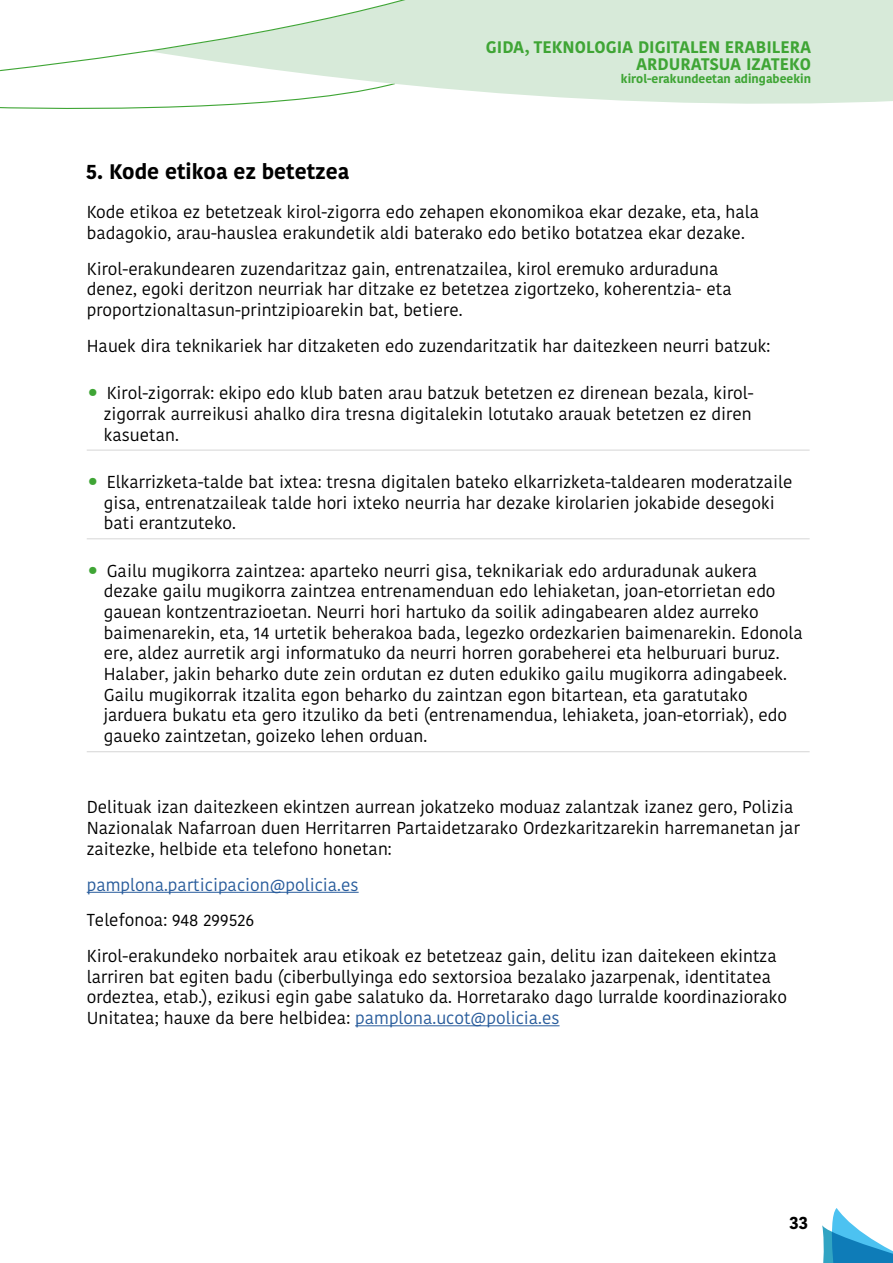
<style>
.page{position:relative;width:893px;height:1263px;background:#fff}
.page>*{position:absolute;margin:0;border:0;box-sizing:border-box;transform-origin:0 0}
.t1{font:700 21px "Kohinoor Bangla";color:#000}
.t2{font:700 18px "Kohinoor Bangla";color:#000}
.t3{font:17.25px/20.7px "Kohinoor Bangla";color:#000}
.t4{font:17.25px "Kohinoor Bangla";color:#275b9b}
.t5{font:700 16.65px/17.4px "Kohinoor Bangla";color:#3fa535;text-align:right}
.t6{font:700 12px "Kohinoor Bangla";color:#3fa535}
.s1{font-size:27px;color:#3fa535}
.s2{color:#275b9b}
</style>
<div class="page">
<hr style="left:87px;top:450px;width:723px;height:1px;background:#dadada">
<hr style="left:87px;top:538px;width:723px;height:1px;background:#dadada">
<hr style="left:87px;top:751px;width:723px;height:1px;background:#dadada">
<hr style="left:87px;top:892px;width:272px;height:1px;background:#275b9b">
<hr style="left:355px;top:1025px;width:205px;height:1px;background:#275b9b">
<svg style="left:822px;top:1208px;width:71px;height:55px"></svg>
<div style="left:476px;top:0;width:417px;height:104px;background:#d7ead9"></div>
<svg style="left:0;top:0;width:476px;height:109px"></svg>
<p class="t5" style="left:486px;top:37px;width:327px">GIDA, TEKNOLOGIA DIGITALEN ERABILERA<br>ARDURATSUA IZATEKO</p>
<p class="t6" style="left:621px;top:68px;width:192px">kirol-erakundeetan adingabeekin</p>
<p class="t1" style="left:86px;top:154px;width:265px">5. Kode etikoa ez betetzea</p>
<p class="t3" style="left:87px;top:201px;width:674px">Kode etikoa ez betetzeak kirol-zigorra edo zehapen ekonomikoa ekar dezake, eta, hala badagokio, arau-hauslea erakundetik aldi baterako edo betiko botatzea ekar dezake.</p>
<p class="t3" style="left:87px;top:258px;width:646px">Kirol-erakundearen zuzendaritzaz gain, entrenatzailea, kirol eremuko arduraduna denez, egoki deritzon neurriak har ditzake ez betetzea zigortzeko, koherentzia- eta proportzionaltasun-printzipioarekin bat, betiere.</p>
<p class="t3" style="left:87px;top:335px;width:685px">Hauek dira teknikariek har ditzaketen edo zuzendaritzatik har daitezkeen neurri batzuk:</p>
<p class="t3" style="left:104px;top:382px;width:651px;text-align:justify;text-indent:-17px"><span class="s1">•</span> Kirol-zigorrak: ekipo edo klub baten arau batzuk betetzen ez direnean bezala, kirol&shy;zigorrak aurreikusi ahalko dira tresna digitalekin lotutako arauak betetzen ez diren kasuetan.</p>
<p class="t3" style="left:104px;top:471px;width:690px;text-indent:-17px"><span class="s1">•</span> Elkarrizketa-talde bat ixtea: tresna digitalen bateko elkarrizketa-taldearen moderatzaile gisa, entrenatzaileak talde hori ixteko neurria har dezake kirolarien jokabide desegoki bati erantzuteko.</p>
<p class="t3" style="left:104px;top:560px;width:701px;text-indent:-17px"><span class="s1">•</span> Gailu mugikorra zaintzea: aparteko neurri gisa, teknikariak edo arduradunak aukera dezake gailu mugikorra zaintzea entrenamenduan edo lehiaketan, joan-etorrietan edo gauean kontzentrazioetan. Neurri hori hartuko da soilik adingabearen aldez aurreko baimenarekin, eta, 14 urtetik beherakoa bada, legezko ordezkarien baimenarekin. Edonola ere, aldez aurretik argi informatuko da neurri horren gorabeherei eta helburuari buruz.<br>Halaber, jakin beharko dute zein ordutan ez duten edukiko gailu mugikorra adingabeek.<br>Gailu mugikorrak itzalita egon beharko du zaintzan egon bitartean, eta garatutako jarduera bukatu eta gero itzuliko da beti (entrenamendua, lehiaketa, joan-etorriak), edo gaueko zaintzetan, goizeko lehen orduan.</p>
<p class="t3" style="left:87px;top:797px;width:715px">Delituak izan daitezkeen ekintzen aurrean jokatzeko moduaz zalantzak izanez gero, Polizia<br>Nazionalak Nafarroan duen Herritarren Partaidetzarako Ordezkaritzarekin harremanetan jar zaitezke, helbide eta telefono honetan:</p>
<p class="t4" style="left:87px;top:871px;width:273px">pamplona.participacion@policia.es</p>
<p class="t3" style="left:87px;top:902px;width:691px;line-height:35.7px">Telefonoa: 948 299526<br>Kirol-erakundeko norbaitek arau etikoak ez betetzeaz gain, delitu izan daitekeen ekintza</p>
<p class="t3" style="left:87px;top:966px;width:702px">larriren bat egiten badu (ciberbullyinga edo sextorsioa bezalako jazarpenak, identitatea ordeztea, etab.), ezikusi egin gabe salatuko da. Horretarako dago lurralde koordinaziorako<br>Unitatea; hauxe da bere helbidea: <span class="s2">pamplona.ucot@policia.es</span></p>
<p class="t2" style="left:789px;top:1206px;width:20px">33</p>
</div>
